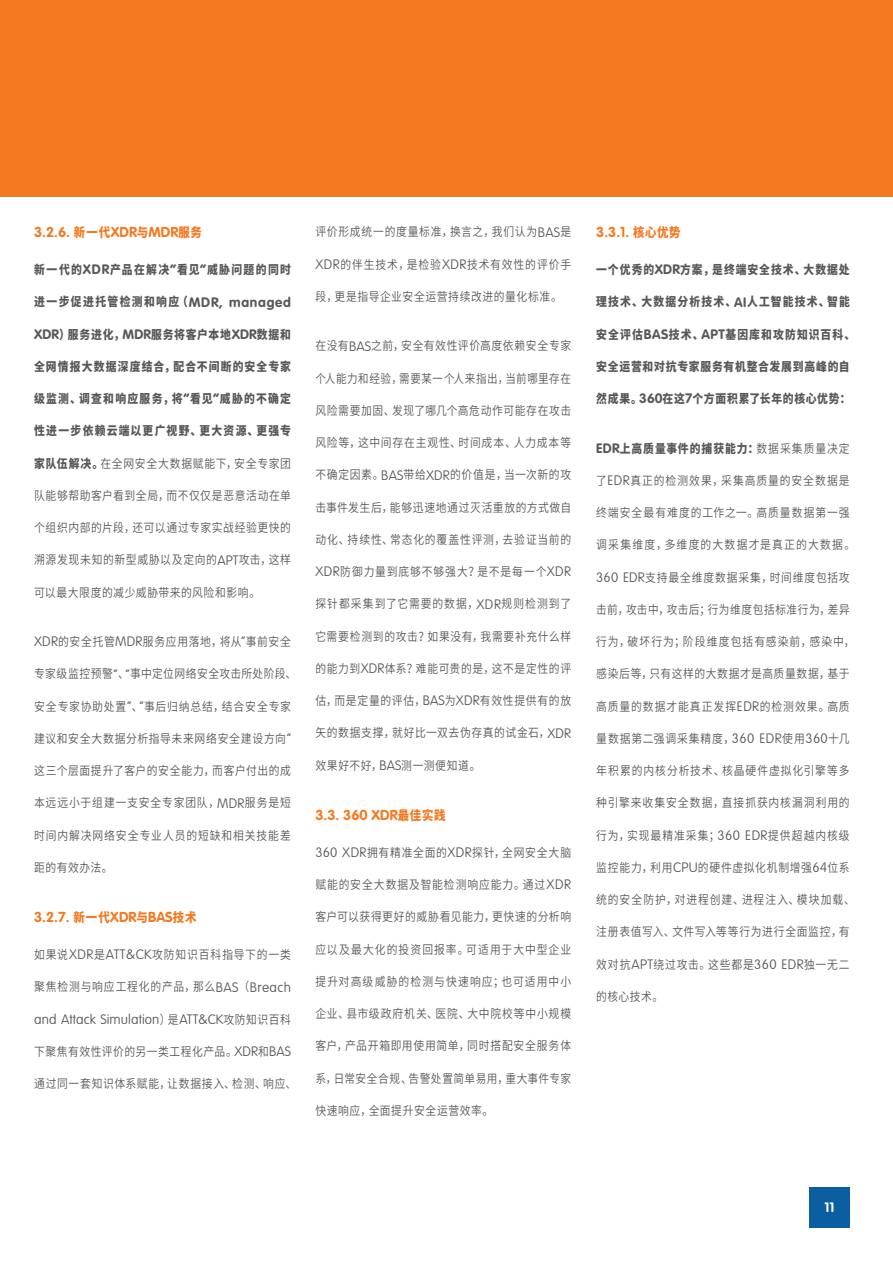
<style>
.page{position:relative;width:893px;height:1263px;background:#fff}
.page>*{position:absolute;margin:0;border:0;box-sizing:border-box;transform-origin:0 0}
.t1{font:700 14.25px "VAG Rounded";color:#f47921}
.t2{font:100 13.5px "VAG Rounded";letter-spacing:.01em;color:#57585a}
.t3{font:700 13.5px "VAG Rounded";color:#fff}
.t4{font:600 12.15px "Noto Sans CJ Ksc";letter-spacing:.07em;color:#57585a;scale:.89 1}
.t5{font:600 12.15px "Noto Sans CJ Ksc";letter-spacing:.05em;color:#57585a;scale:.89 1}
.t6{font:900 12.15px "Noto Sans CJ Ksc";letter-spacing:.1em;color:#57585a;scale:.89 1}
.t7{font:600 12.15px "Noto Sans CJ Ksc";letter-spacing:.095em;color:#57585a;scale:.89 1}
.t8{font:600 12.15px "Noto Sans CJ Ksc";letter-spacing:.09em;color:#57585a;scale:.89 1}
.t9{font:900 12.15px "Noto Sans CJ Ksc";letter-spacing:.13em;color:#57585a;scale:.89 1}
.t10{font:900 12.15px "Noto Sans CJ Ksc";letter-spacing:.12em;color:#57585a;scale:.89 1}
.t11{font:600 12.15px "Noto Sans CJ Ksc";letter-spacing:.04em;color:#57585a;scale:.89 1}
.t12{font:600 12.15px "Noto Sans CJ Ksc";letter-spacing:.07em;color:#57585a;scale:.87 1}
.t13{font:600 12.15px "Noto Sans CJ Ksc";letter-spacing:.035em;color:#57585a;scale:.88 1}
.t14{font:900 12.15px "Noto Sans CJ Ksc";letter-spacing:.065em;color:#57585a;scale:.89 1}
.t15{font:600 12.15px "Noto Sans CJ Ksc";letter-spacing:.045em;color:#57585a;scale:.88 1}
.t16{font:900 12.15px "Noto Sans CJ Ksc";letter-spacing:.07em;color:#57585a;scale:.89 1}
.t17{font:600 12.15px "Noto Sans CJ Ksc";letter-spacing:.115em;color:#57585a;scale:.89 1}
.s1{font-family:"Noto Sans CJ Ksc";font-weight:900;font-size:12.9px}
.s2{font-family:"VAG Rounded";font-weight:700;font-size:13.5px}
.s3{font-weight:900}
.s4{font-family:"VAG Rounded";font-weight:100;font-size:13.5px}
.s5{font-family:"Noto Sans CJ Ksc";font-weight:600;font-size:12.15px}
.s6{font-weight:600}
</style>
<div class="page">
<div style="left:0;top:0;width:893px;height:196px;background:#f47921"></div>
<div style="left:809px;top:1187px;width:41px;height:40px;background:#0b5e9f"></div>
<p class="t1" style="left:34px;top:224px;width:169px">3.2.6. <span class="s1">新一代</span>XDR<span class="s1">与</span>MDR<span class="s1">服务</span></p>
<p class="t9" style="left:34px;top:263px;width:290px">新一代的<span class="s2">XDR</span>产品在解决<span class="s2">“</span>看见<span class="s2">”</span>威胁问题的同时</p>
<p class="t9" style="left:34px;top:295px;width:290px">进一步促进托管检测和响应（<span class="s2">MDR, managed</span></p>
<p class="t6" style="left:34px;top:327px;width:290px"><span class="s2">XDR</span>）服务进化，<span class="s2">MDR</span>服务将客户本地<span class="s2">XDR</span>数据和</p>
<p class="t6" style="left:34px;top:359px;width:290px">全网情报大数据深度结合，配合不间断的安全专家</p>
<p class="t10" style="left:34px;top:392px;width:290px">级监测、调查和响应服务，将<span class="s2">“</span>看见<span class="s2">”</span>威胁的不确定</p>
<p class="t10" style="left:34px;top:424px;width:290px">性进一步依赖云端以更广视野、更大资源、更强专</p>
<p class="t4" style="left:34px;top:456px;width:290px"><span class="s3">家队伍解决。</span>在全网安全大数据赋能下，安全专家团</p>
<p class="t4" style="left:34px;top:488px;width:290px">队能够帮助客户看到全局，而不仅仅是恶意活动在单</p>
<p class="t5" style="left:34px;top:521px;width:290px">个组织内部的片段，还可以通过专家实战经验更快的</p>
<p class="t4" style="left:34px;top:553px;width:290px">溯源发现未知的新型威胁以及定向的<span class="s4">APT</span>攻击，这样</p>
<p class="t5" style="left:34px;top:585px;width:256px">可以最大限度的减少威胁带来的风险和影响。</p>
<p class="t4" style="left:34px;top:635px;width:290px"><span class="s4">XDR</span>的安全托管<span class="s4">MDR</span>服务应用落地，将从<span class="s4">“</span>事前安全</p>
<p class="t11" style="left:34px;top:667px;width:296px">专家级监控预警<span class="s4">”</span>、<span class="s4">“</span>事中定位网络安全攻击所处阶段、</p>
<p class="t4" style="left:34px;top:699px;width:290px">安全专家协助处置<span class="s4">”</span>、<span class="s4">“</span>事后归纳总结，结合安全专家</p>
<p class="t4" style="left:34px;top:731px;width:290px">建议和安全大数据分析指导未来网络安全建设方向<span class="s4">”</span></p>
<p class="t4" style="left:34px;top:764px;width:290px">这三个层面提升了客户的安全能力，而客户付出的成</p>
<p class="t4" style="left:34px;top:796px;width:290px">本远远小于组建一支安全专家团队，<span class="s4">MDR</span>服务是短</p>
<p class="t4" style="left:34px;top:828px;width:290px">时间内解决网络安全专业人员的短缺和相关技能差</p>
<p class="t4" style="left:34px;top:860px;width:90px">距的有效办法。</p>
<p class="t1" style="left:34px;top:909px;width:164px">3.2.7. <span class="s1">新一代</span>XDR<span class="s1">与</span>BAS<span class="s1">技术</span></p>
<p class="t4" style="left:34px;top:948px;width:290px">如果说<span class="s4">XDR</span>是<span class="s4">ATT&amp;CK</span>攻防知识百科指导下的一类</p>
<p class="t4" style="left:34px;top:980px;width:290px">聚焦检测与响应工程化的产品，那么<span class="s4">BAS</span>（<span class="s4">Breach</span></p>
<p class="t2" style="left:34px;top:1011px;width:258px">and Attack Simulation<span class="s5">）是</span>ATT&amp;CK<span class="s5">攻防知识百科</span></p>
<p class="t5" style="left:34px;top:1044px;width:290px">下聚焦有效性评价的另一类工程化产品。<span class="s4">XDR</span>和<span class="s4">BAS</span></p>
<p class="t4" style="left:34px;top:1077px;width:296px">通过同一套知识体系赋能，让数据接入、检测、响应、</p>
<p class="t4" style="left:315px;top:225px;width:289px">评价形成统一的度量标准，换言之，我们认为<span class="s4">BAS</span>是</p>
<p class="t4" style="left:315px;top:257px;width:289px"><span class="s4">XDR</span>的伴生技术，是检验<span class="s4">XDR</span>技术有效性的评价手</p>
<p class="t5" style="left:315px;top:290px;width:278px">段，更是指导企业安全运营持续改进的量化标准。</p>
<p class="t4" style="left:315px;top:339px;width:289px">在没有<span class="s4">BAS</span>之前，安全有效性评价高度依赖安全专家</p>
<p class="t12" style="left:315px;top:371px;width:295px">个人能力和经验，需要某一个人来指出，当前哪里存在</p>
<p class="t4" style="left:315px;top:404px;width:289px">风险需要加固、发现了哪几个高危动作可能存在攻击</p>
<p class="t4" style="left:315px;top:436px;width:289px">风险等，这中间存在主观性、时间成本、人力成本等</p>
<p class="t4" style="left:315px;top:468px;width:289px">不确定因素。<span class="s4">BAS</span>带给<span class="s4">XDR</span>的价值是，当一次新的攻</p>
<p class="t4" style="left:315px;top:500px;width:289px">击事件发生后，能够迅速地通过灭活重放的方式做自</p>
<p class="t4" style="left:315px;top:533px;width:289px">动化、持续性、常态化的覆盖性评测，去验证当前的</p>
<p class="t4" style="left:315px;top:565px;width:289px"><span class="s4">XDR</span>防御力量到底够不够强大？是不是每一个<span class="s4">XDR</span></p>
<p class="t8" style="left:315px;top:597px;width:289px">探针都采集到了它需要的数据，<span class="s4">XDR</span>规则检测到了</p>
<p class="t4" style="left:315px;top:629px;width:289px">它需要检测到的攻击？如果没有，我需要补充什么样</p>
<p class="t5" style="left:315px;top:662px;width:289px">的能力到<span class="s4">XDR</span>体系？难能可贵的是，这不是定性的评</p>
<p class="t4" style="left:315px;top:694px;width:289px">估，而是定量的评估，<span class="s4">BAS</span>为<span class="s4">XDR</span>有效性提供有的放</p>
<p class="t4" style="left:315px;top:726px;width:289px">矢的数据支撑，就好比一双去伪存真的试金石，<span class="s4">XDR</span></p>
<p class="t4" style="left:315px;top:758px;width:187px">效果好不好，<span class="s4">BAS</span>测一测便知道。</p>
<p class="t1" style="left:315px;top:807px;width:132px">3.3. 360 XDR<span class="s1">最佳实践</span></p>
<p class="t4" style="left:315px;top:846px;width:289px"><span class="s4">360 XDR</span>拥有精准全面的<span class="s4">XDR</span>探针，全网安全大脑</p>
<p class="t4" style="left:315px;top:878px;width:289px">赋能的安全大数据及智能检测响应能力。通过<span class="s4">XDR</span></p>
<p class="t5" style="left:315px;top:910px;width:289px">客户可以获得更好的威胁看见能力，更快速的分析响</p>
<p class="t7" style="left:315px;top:942px;width:289px">应以及最大化的投资回报率。可适用于大中型企业</p>
<p class="t7" style="left:315px;top:975px;width:289px">提升对高级威胁的检测与快速响应；也可适用中小</p>
<p class="t4" style="left:315px;top:1007px;width:289px">企业、县市级政府机关、医院、大中院校等中小规模</p>
<p class="t4" style="left:315px;top:1039px;width:289px">客户，产品开箱即用使用简单，同时搭配安全服务体</p>
<p class="t13" style="left:315px;top:1071px;width:292px">系，日常安全合规、告警处置简单易用，重大事件专家</p>
<p class="t5" style="left:315px;top:1104px;width:202px">快速响应，全面提升安全运营效率。</p>
<p class="t1" style="left:596px;top:224px;width:86px">3.3.1. <span class="s1">核心优势</span></p>
<p class="t6" style="left:596px;top:263px;width:286px">一个优秀的<span class="s2">XDR</span>方案，是终端安全技术、大数据处</p>
<p class="t6" style="left:596px;top:295px;width:286px">理技术、大数据分析技术、<span class="s2">AI</span>人工智能技术、智能</p>
<p class="t6" style="left:596px;top:327px;width:292px">安全评估<span class="s2">BAS</span>技术、<span class="s2">APT</span>基因库和攻防知识百科、</p>
<p class="t16" style="left:596px;top:359px;width:286px">安全运营和对抗专家服务有机整合发展到高峰的自</p>
<p class="t14" style="left:596px;top:392px;width:287px">然成果。<span class="s2">360</span>在这<span class="s2">7</span>个方面积累了长年的核心优势：</p>
<p class="t6" style="left:596px;top:441px;width:286px"><span class="s2">EDR</span>上高质量事件的捕获能力：<span class="s6">数据采集质量决定</span></p>
<p class="t7" style="left:596px;top:473px;width:286px">了<span class="s4">EDR</span>真正的检测效果，采集高质量的安全数据是</p>
<p class="t8" style="left:596px;top:506px;width:286px">终端安全最有难度的工作之一。高质量数据第一强</p>
<p class="t17" style="left:596px;top:538px;width:293px">调采集维度，多维度的大数据才是真正的大数据。</p>
<p class="t4" style="left:596px;top:570px;width:286px"><span class="s4">360 EDR</span>支持最全维度数据采集，时间维度包括攻</p>
<p class="t15" style="left:596px;top:602px;width:290px">击前，攻击中，攻击后；行为维度包括标准行为，差异</p>
<p class="t7" style="left:596px;top:635px;width:292px">行为，破坏行为；阶段维度包括有感染前，感染中，</p>
<p class="t4" style="left:596px;top:667px;width:286px">感染后等，只有这样的大数据才是高质量数据，基于</p>
<p class="t8" style="left:596px;top:699px;width:286px">高质量的数据才能真正发挥<span class="s4">EDR</span>的检测效果。高质</p>
<p class="t4" style="left:596px;top:731px;width:286px">量数据第二强调采集精度，<span class="s4">360 EDR</span>使用<span class="s4">360</span>十几</p>
<p class="t8" style="left:596px;top:764px;width:286px">年积累的内核分析技术、核晶硬件虚拟化引擎等多</p>
<p class="t4" style="left:596px;top:796px;width:286px">种引擎来收集安全数据，直接抓获内核漏洞利用的</p>
<p class="t7" style="left:596px;top:828px;width:286px">行为，实现最精准采集；<span class="s4">360 EDR</span>提供超越内核级</p>
<p class="t4" style="left:596px;top:860px;width:286px">监控能力，利用<span class="s4">CPU</span>的硬件虚拟化机制增强<span class="s4">64</span>位系</p>
<p class="t8" style="left:596px;top:893px;width:292px">统的安全防护，对进程创建、进程注入、模块加载、</p>
<p class="t4" style="left:596px;top:925px;width:286px">注册表值写入、文件写入等等行为进行全面监控，有</p>
<p class="t4" style="left:596px;top:957px;width:286px">效对抗<span class="s4">APT</span>绕过攻击。这些都是<span class="s4">360 EDR</span>独一无二</p>
<p class="t4" style="left:596px;top:989px;width:77px">的核心技术。</p>
<p class="t3" style="left:824px;top:1199px;width:11px">11</p>
</div>
